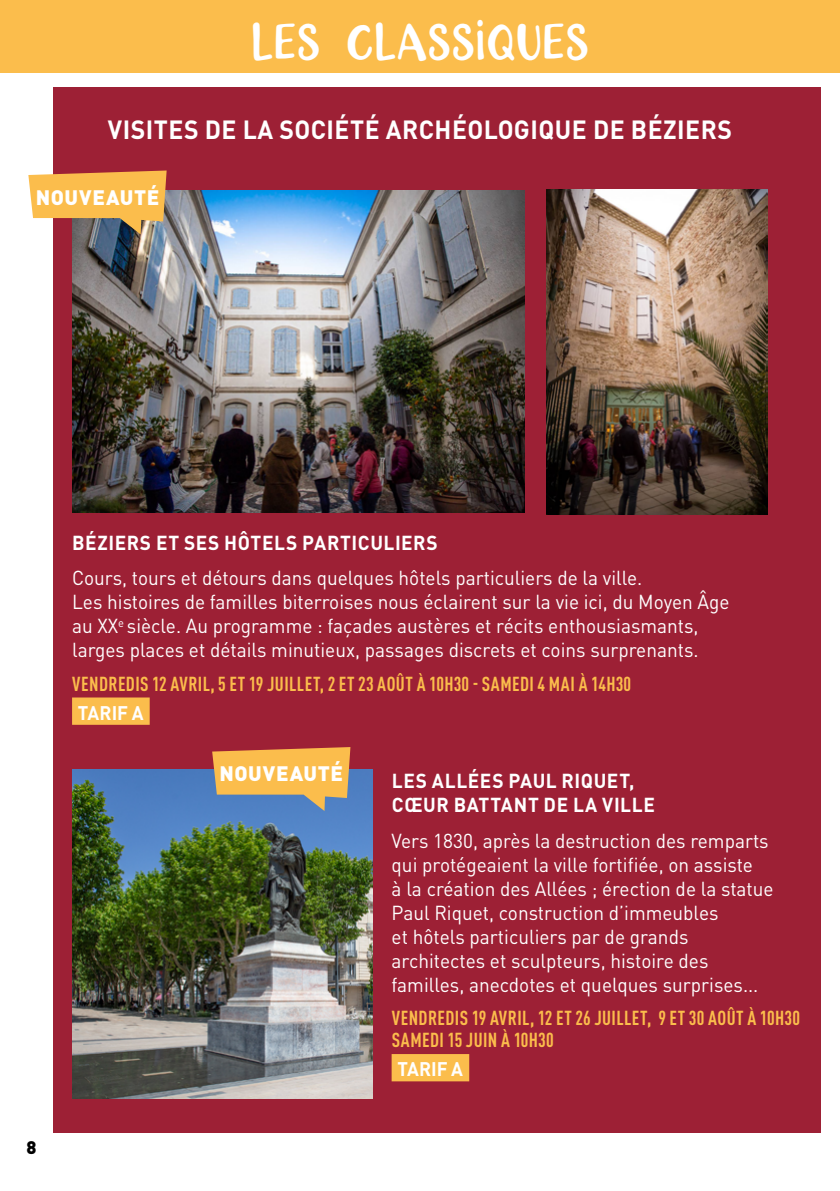
<style>
.page{position:relative;width:840px;height:1191px;background:#fff}
.page>*{position:absolute;margin:0;border:0;box-sizing:border-box;transform-origin:0 0}
.t1{font:48px "RWA Honeydew";color:#fff;scale:.95 1}
.t2{font:700 26px "DIN Pro";letter-spacing:.02em;color:#fff;scale:.95 1}
.t3{font:900 20.6px "DIN Pro";letter-spacing:.03em;color:#fff}
.t4{font:20px/24px "DIN Pro";color:#fff;scale:.95 1}
.t5{font:700 condensed 20px/22px "DIN Pro";letter-spacing:.02em;color:#fbbd4c;scale:.95 1}
.t6{font:700 20px/24px "DIN Pro";letter-spacing:.03em;color:#fff;scale:.95 1}
.t7{font:700 19.6px "DIN Pro";color:#fff;scale:.95 1}
.t8{font:900 18px "DIN Pro";color:#000}
</style>
<div class="page">
<div style="left:53px;top:87px;width:767px;height:1045px;background:#9d2035"></div>
<div style="left:72px;top:697px;width:78px;height:28px;background:#fbbd4c"></div>
<div style="left:391px;top:1054px;width:78px;height:27px;background:#fbbd4c"></div>
<img style="left:72px;top:191px;width:452px;height:321px">
<svg style="left:28px;top:170px;width:138px;height:64px"></svg>
<div style="left:0;top:0;width:839px;height:72px;background:#fbbd4c"></div>
<img style="left:72px;top:770px;width:300px;height:328px">
<img style="left:546px;top:189px;width:221px;height:325px">
<svg style="left:212px;top:747px;width:138px;height:64px"></svg>
<h1 class="t1" style="left:250px;top:15px;width:357px">LES CLASSIQUES</h1>
<h2 class="t2" style="left:108px;top:108px;width:658px">VISITES DE LA SOCIÉTÉ ARCHÉOLOGIQUE DE BÉZIERS</h2>
<p class="t3" style="left:36px;top:179px;width:125px">NOUVEAUTÉ</p>
<p class="t6" style="left:72px;top:528px;width:386px">BÉZIERS ET SES HÔTELS PARTICULIERS</p>
<p class="t4" style="left:72px;top:564px;width:693px">Cours, tours et détours dans quelques hôtels particuliers de la ville.<br>Les histoires de familles biterroises nous éclairent sur la vie ici, du Moyen Âge au XX<sup>e</sup> siècle. Au programme : façades austères et récits enthousiasmants, larges places et détails minutieux, passages discrets et coins surprenants.</p>
<p class="t5" style="left:72px;top:671px;width:589px">VENDREDIS 12 AVRIL, 5 ET 19 JUILLET, 2 ET 23 AOÛT À 10H30 - SAMEDI 4 MAI À 14H30</p>
<p class="t7" style="left:78px;top:696px;width:71px">TARIF A</p>
<p class="t8" style="left:26px;top:1131px;width:12px">8</p>
<p class="t3" style="left:219px;top:756px;width:125px">NOUVEAUTÉ</p>
<p class="t6" style="left:391px;top:767px;width:278px">LES ALLÉES PAUL RIQUET,<br>CŒUR BATTANT DE LA VILLE</p>
<p class="t4" style="left:391px;top:826px;width:403px">Vers 1830, après la destruction des remparts qui protégeaient la ville fortifiée, on assiste<br>à la création des Allées ; érection de la statue Paul Riquet, construction d’immeubles<br>et hôtels particuliers par de grands architectes et sculpteurs, histoire des familles, anecdotes et quelques surprises...</p>
<p class="t5" style="left:391px;top:1005px;width:431px">VENDREDIS 19 AVRIL, 12 ET 26 JUILLET, 9 ET 30 AOÛT À 10H30<br>SAMEDI 15 JUIN À 10H30</p>
<p class="t7" style="left:397px;top:1052px;width:71px">TARIF A</p>
</div>
